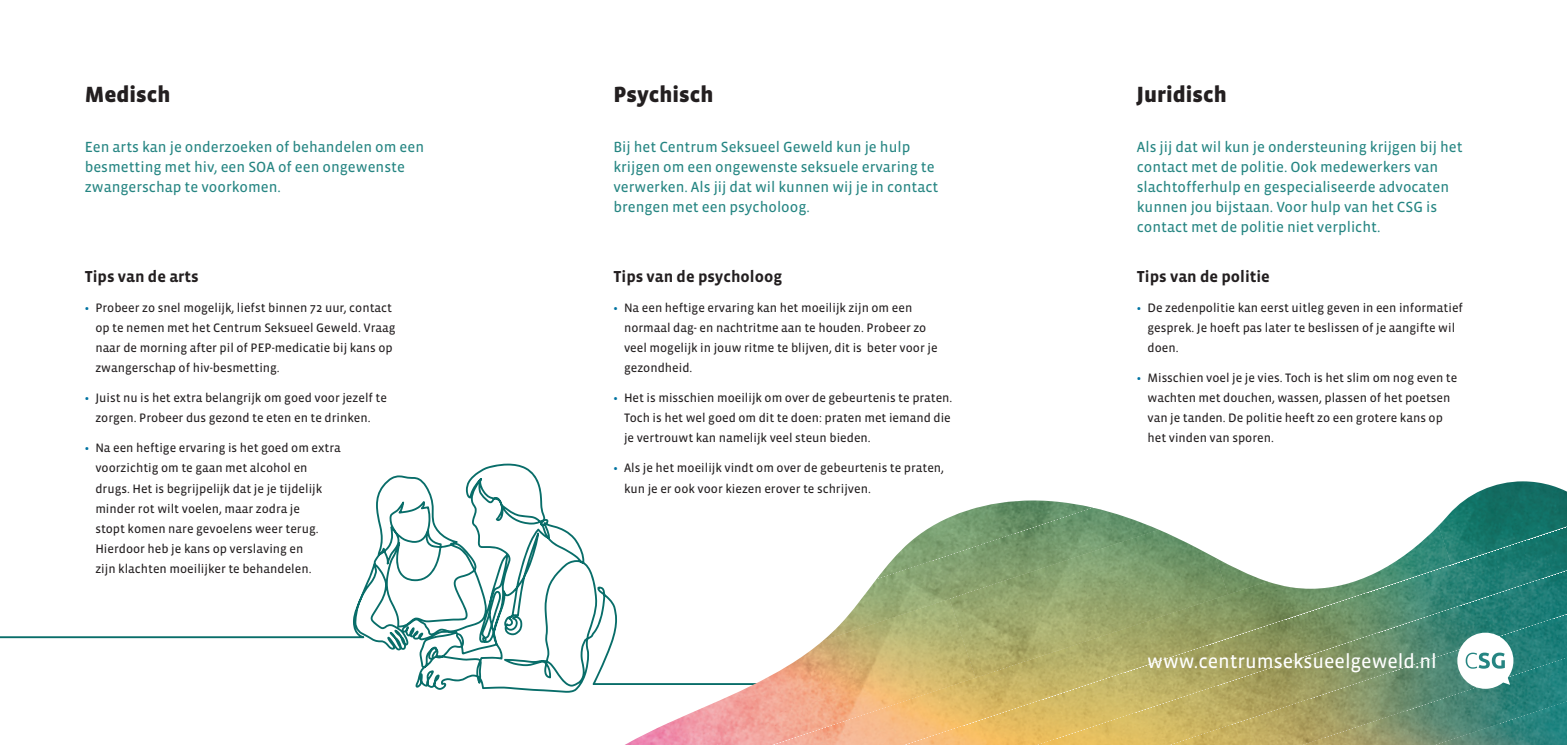
<style>
.page{position:relative;width:1567px;height:745px;background:#fff}
.page>*{position:absolute;margin:0;border:0;box-sizing:border-box;transform-origin:0 0}
.t1{font:900 22.5px "Vista Sans";color:#231f20}
.t2{font:20px "Vista Sans Reg";letter-spacing:-.005em;color:#fff}
.t3{font:700 16.25px "Vista Sans";color:#231f20}
.t4{font:15px/20px "Vista Sans Reg";color:#258582}
.t5{font:12.5px/20px "Vista Sans Reg";color:#231f20}
.s1{font-family:"Vista Sans";font-weight:700;color:#0073a2}
</style>
<div class="page">
<svg style="left:0;top:463px;width:624px;height:229px"></svg>
<img style="left:624px;top:675px;width:147px;height:69px">
<img style="left:771px;top:640px;width:133px;height:104px">
<img style="left:824px;top:508px;width:323px;height:132px">
<img style="left:904px;top:525px;width:662px;height:219px">
<img style="left:876px;top:500px;width:217px;height:79px">
<img style="left:1036px;top:569px;width:530px;height:175px">
<img style="left:949px;top:529px;width:278px;height:148px">
<img style="left:1168px;top:613px;width:398px;height:131px">
<img style="left:1301px;top:657px;width:265px;height:87px">
<img style="left:1215px;top:557px;width:52px;height:37px">
<img style="left:1434px;top:700px;width:132px;height:44px">
<img style="left:1438px;top:481px;width:128px;height:83px">
<svg style="left:1457px;top:632px;width:56px;height:56px"></svg>
<h1 class="t1" style="left:85px;top:83px;width:87px">Medisch</h1>
<h1 class="t1" style="left:613px;top:83px;width:102px">Psychisch</h1>
<h1 class="t1" style="left:1136px;top:83px;width:91px">Juridisch</h1>
<p class="t4" style="left:85px;top:137px;width:341px">Een arts kan je onderzoeken of behandelen om een besmetting met hiv, een SOA of een ongewenste zwangerschap te voorkomen.</p>
<p class="t4" style="left:613px;top:137px;width:326px">Bij het Centrum Seksueel Geweld kun je hulp krijgen om een ongewenste seksuele ervaring te verwerken. Als jij dat wil kunnen wij je in contact brengen met een psycholoog.</p>
<p class="t4" style="left:1136px;top:137px;width:327px">Als jij dat wil kun je ondersteuning krijgen bij het contact met de politie. Ook medewerkers van slachtofferhulp en gespecialiseerde advocaten kunnen jou bijstaan. Voor hulp van het CSG is contact met de politie niet verplicht.</p>
<h3 class="t3" style="left:85px;top:268px;width:116px">Tips van de arts</h3>
<p class="t5" style="left:95px;top:298px;width:301px;text-indent:-11px"><span class="s1">•</span> Probeer zo snel mogelijk, liefst binnen 72 uur, contact op te nemen met het Centrum Seksueel Geweld. Vraag naar de morning after pil of PEP-medicatie bij kans op zwangerschap of hiv-besmetting.</p>
<p class="t5" style="left:85px;top:388px;width:304px;text-align:center"><span class="s1">•</span> Juist nu is het extra belangrijk om goed voor jezelf te zorgen. Probeer dus gezond te eten en te drinken.</p>
<p class="t5" style="left:95px;top:438px;width:247px;text-indent:-11px"><span class="s1">•</span> Na een heftige ervaring is het goed om extra voorzichtig om te gaan met alcohol en drugs. Het is begrijpelijk dat je je tijdelijk minder rot wilt voelen, maar zodra je<br>stopt komen nare gevoelens weer terug.<br>Hierdoor heb je kans op verslaving en<br>zijn klachten moeilijker te behandelen.</p>
<h3 class="t3" style="left:613px;top:268px;width:170px">Tips van de psycholoog</h3>
<p class="t5" style="left:624px;top:298px;width:315px;text-indent:-11px"><span class="s1">•</span> Na een heftige ervaring kan het moeilijk zijn om een normaal dag- en nachtritme aan te houden. Probeer zo veel mogelijk in jouw ritme te blijven, dit is beter voor je gezondheid.</p>
<p class="t5" style="left:624px;top:388px;width:330px;text-indent:-11px"><span class="s1">•</span> Het is misschien moeilijk om over de gebeurtenis te praten.<br>Toch is het wel goed om dit te doen: praten met iemand die je vertrouwt kan namelijk veel steun bieden.</p>
<p class="t5" style="left:624px;top:458px;width:321px;text-indent:-11px"><span class="s1">•</span> Als je het moeilijk vindt om over de gebeurtenis te praten, kun je er ook voor kiezen erover te schrijven.</p>
<h3 class="t3" style="left:1136px;top:268px;width:135px">Tips van de politie</h3>
<p class="t5" style="left:1147px;top:298px;width:317px;text-indent:-11px"><span class="s1">•</span> De zedenpolitie kan eerst uitleg geven in een informatief gesprek. Je hoeft pas later te beslissen of je aangifte wil doen.</p>
<p class="t5" style="left:1147px;top:368px;width:311px;text-indent:-11px"><span class="s1">•</span> Misschien voel je je vies. Toch is het slim om nog even te wachten met douchen, wassen, plassen of het poetsen van je tanden. De politie heeft zo een grotere kans op het vinden van sporen.</p>
<h2 class="t2" style="left:1147px;top:650px;width:291px">www.centrumseksueelgeweld.nl</h2>
</div>
